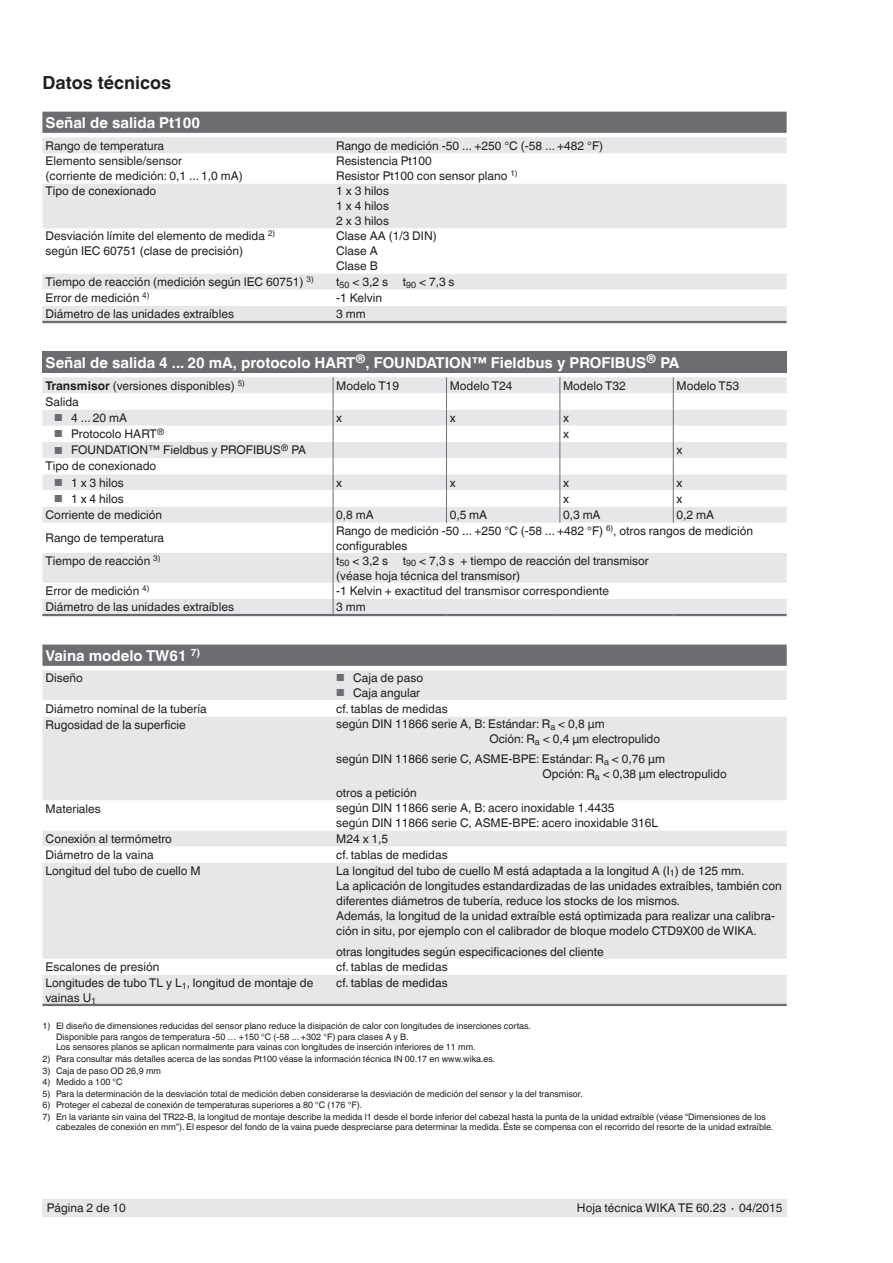
<style>
.page{position:relative;width:893px;height:1263px;background:#fff}
.page>*{position:absolute;margin:0;border:0;box-sizing:border-box;transform-origin:0 0}
.t1{font:700 18px "Helvetica World";color:#231f20}
.t2{font:700 15px "Helvetica World";color:#fff}
.t3{font:12px/15px "Helvetica World";color:#231f20}
.t4{font:9px/10.5px "Helvetica World";color:#231f20}
.s1{font-weight:700}
.s2{font-size:10.2px;color:#6c6d70}
</style>
<div class="page">
<div style="left:43px;top:1199px;width:744px;height:17px;background:#e6e7e9"></div>
<div style="left:42px;top:112px;width:745px;height:21px;background:#6c6d70"></div>
<svg style="left:42px;top:137px;width:745px;height:184px;background:#e6e7e9"></svg>
<svg style="left:42px;top:154px;width:745px;height:152px"></svg>
<hr style="left:42px;top:321px;width:291px;height:2px;background:#6c6d70">
<hr style="left:333px;top:321px;width:454px;height:2px;background:#6c6d70">
<div style="left:42px;top:351px;width:745px;height:22px;background:#6c6d70"></div>
<div style="left:42px;top:377px;width:745px;height:237px;background:#e6e7e9"></div>
<svg style="left:42px;top:393px;width:745px;height:206px"></svg>
<svg style="left:333px;top:377px;width:1px;height:146px"></svg>
<hr style="left:333px;top:523px;width:1px;height:30px;background:#6c6d70">
<hr style="left:333px;top:553px;width:1px;height:30px;background:#6c6d70">
<svg style="left:333px;top:583px;width:1px;height:31px"></svg>
<svg style="left:446px;top:377px;width:1px;height:146px"></svg>
<svg style="left:559px;top:377px;width:1px;height:146px"></svg>
<svg style="left:673px;top:377px;width:1px;height:146px"></svg>
<hr style="left:42px;top:614px;width:291px;height:2px;background:#6c6d70">
<hr style="left:333px;top:614px;width:113px;height:2px;background:#6c6d70">
<hr style="left:446px;top:614px;width:114px;height:2px;background:#6c6d70">
<hr style="left:560px;top:614px;width:113px;height:2px;background:#6c6d70">
<hr style="left:673px;top:614px;width:114px;height:2px;background:#6c6d70">
<svg style="left:42px;top:644px;width:745px;height:22px;background:#717174"></svg>
<div style="left:42px;top:670px;width:745px;height:334px;background:#e6e7e9"></div>
<svg style="left:42px;top:700px;width:745px;height:275px;fill:#e6e7e9"></svg>
<hr style="left:42px;top:1004px;width:291px;height:2px;background:#6c6d70">
<hr style="left:333px;top:1004px;width:454px;height:2px;background:#6c6d70">
<h1 class="t1" style="left:43px;top:73px;width:130px">Datos técnicos</h1>
<p class="t2" style="left:46px;top:114px;width:156px">Señal de salida Pt100</p>
<p class="t3" style="left:46px;top:138px;width:120px">Rango de temperatura</p>
<p class="t3" style="left:336px;top:138px;width:268px">Rango de medición -50 ... +250 °C (-58 ... +482 °F)</p>
<p class="t3" style="left:46px;top:154px;width:199px">Elemento sensible/sensor<br>(corriente de medición: 0,1 ... 1,0 mA)</p>
<p class="t3" style="left:336px;top:154px;width:183px">Resistencia Pt100<br>Resistor Pt100 con sensor plano <sup>1)</sup></p>
<p class="t3" style="left:46px;top:184px;width:112px">Tipo de conexionado</p>
<p class="t3" style="left:336px;top:184px;width:54px;text-align:justify">1 x 3 hilos 1 x 4 hilos 2 x 3 hilos</p>
<p class="t3" style="left:46px;top:229px;width:231px">Desviación límite del elemento de medida <sup>2) </sup>según IEC 60751 (clase de precisión)</p>
<p class="t3" style="left:336px;top:229px;width:102px">Clase AA (1/3 DIN)<br>Clase A<br>Clase B</p>
<p class="t3" style="left:46px;top:274px;width:270px">Tiempo de reacción (medición según IEC 60751) <sup>3)</sup></p>
<p class="t3" style="left:336px;top:274px;width:120px">t<sub>50</sub> &lt; 3,2 s t<sub>90</sub> &lt; 7,3 s</p>
<p class="t3" style="left:46px;top:290px;width:105px">Error de medición <sup>4)</sup></p>
<p class="t3" style="left:336px;top:290px;width:47px">-1 Kelvin</p>
<p class="t3" style="left:46px;top:307px;width:190px">Diámetro de las unidades extraíbles</p>
<p class="t3" style="left:336px;top:307px;width:31px">3 mm</p>
<p class="t2" style="left:46px;top:354px;width:635px">Señal de salida 4 ... 20 mA, protocolo HART<sup>®</sup>, FOUNDATION™ Fieldbus y PROFIBUS<sup>®</sup> PA</p>
<p class="t3" style="left:46px;top:378px;width:201px"><span class="s1">Transmisor</span> (versiones disponibles) <sup>5)</sup></p>
<p class="t3" style="left:336px;top:378px;width:64px">Modelo T19</p>
<p class="t3" style="left:450px;top:378px;width:64px">Modelo T24</p>
<p class="t3" style="left:563px;top:378px;width:64px">Modelo T32</p>
<p class="t3" style="left:676px;top:378px;width:64px">Modelo T53</p>
<p class="t3" style="left:46px;top:394px;width:35px">Salida</p>
<p class="t3" style="left:54px;top:410px;width:75px"><span class="s2">■</span> 4 ... 20 mA</p>
<p class="t3" style="left:336px;top:410px;width:7px">x</p>
<p class="t3" style="left:450px;top:410px;width:7px">x</p>
<p class="t3" style="left:563px;top:410px;width:7px">x</p>
<p class="t3" style="left:54px;top:426px;width:112px"><span class="s2">■</span> Protocolo HART<sup>®</sup></p>
<p class="t3" style="left:563px;top:426px;width:7px">x</p>
<p class="t3" style="left:54px;top:443px;width:253px"><span class="s2">■</span> FOUNDATION™ Fieldbus y PROFIBUS<sup>®</sup> PA</p>
<p class="t3" style="left:676px;top:443px;width:7px">x</p>
<p class="t3" style="left:46px;top:459px;width:112px">Tipo de conexionado</p>
<p class="t3" style="left:54px;top:475px;width:71px"><span class="s2">■</span> 1 x 3 hilos</p>
<p class="t3" style="left:336px;top:475px;width:7px">x</p>
<p class="t3" style="left:450px;top:475px;width:7px">x</p>
<p class="t3" style="left:563px;top:475px;width:7px">x</p>
<p class="t3" style="left:676px;top:475px;width:7px">x</p>
<p class="t3" style="left:54px;top:491px;width:71px"><span class="s2">■</span> 1 x 4 hilos</p>
<p class="t3" style="left:563px;top:491px;width:7px">x</p>
<p class="t3" style="left:676px;top:491px;width:7px">x</p>
<p class="t3" style="left:46px;top:507px;width:118px">Corriente de medición</p>
<p class="t3" style="left:336px;top:507px;width:39px">0,8 mA</p>
<p class="t3" style="left:450px;top:507px;width:39px">0,5 mA</p>
<p class="t3" style="left:563px;top:507px;width:39px">0,3 mA</p>
<p class="t3" style="left:676px;top:507px;width:39px">0,2 mA</p>
<p class="t3" style="left:46px;top:530px;width:120px">Rango de temperatura</p>
<p class="t3" style="left:336px;top:523px;width:418px">Rango de medición -50 ... +250 °C (-58 ... +482 °F) <sup>6)</sup>, otros rangos de medición configurables</p>
<p class="t3" style="left:46px;top:553px;width:116px">Tiempo de reacción <sup>3)</sup></p>
<p class="t3" style="left:336px;top:553px;width:314px">t<sub>50</sub> &lt; 3,2 s t<sub>90</sub> &lt; 7,3 s + tiempo de reacción del transmisor (véase hoja técnica del transmisor)</p>
<p class="t3" style="left:46px;top:583px;width:105px">Error de medición <sup>4)</sup></p>
<p class="t3" style="left:336px;top:583px;width:274px">-1 Kelvin + exactitud del transmisor correspondiente</p>
<p class="t3" style="left:46px;top:600px;width:190px">Diámetro de las unidades extraíbles</p>
<p class="t3" style="left:336px;top:600px;width:31px">3 mm</p>
<p class="t2" style="left:46px;top:647px;width:156px">Vaina modelo TW61 <sup>7)</sup></p>
<p class="t3" style="left:46px;top:670px;width:39px">Diseño</p>
<p class="t3" style="left:336px;top:670px;width:88px"><span class="s2">■</span> Caja de paso</p>
<p class="t3" style="left:336px;top:685px;width:85px"><span class="s2">■</span> Caja angular</p>
<p class="t3" style="left:46px;top:701px;width:163px">Diámetro nominal de la tubería</p>
<p class="t3" style="left:336px;top:701px;width:113px">cf. tablas de medidas</p>
<p class="t3" style="left:46px;top:718px;width:142px">Rugosidad de la superficie</p>
<p class="t3" style="left:489px;top:717px;width:172px;text-indent:-153px">según DIN 11866 serie A, B: Estándar: R<sub>a</sub> &lt; 0,8 μm<br>Oción: R<sub>a</sub> &lt; 0,4 μm electropulido</p>
<p class="t3" style="left:542px;top:751px;width:186px;text-indent:-206px">según DIN 11866 serie C, ASME-BPE: Estándar: R<sub>a</sub> &lt; 0,76 μm<br>Opción: R<sub>a</sub> &lt; 0,38 μm electropulido</p>
<p class="t3" style="left:336px;top:786px;width:82px">otros a petición</p>
<p class="t3" style="left:46px;top:802px;width:57px">Materiales</p>
<p class="t3" style="left:336px;top:801px;width:323px">según DIN 11866 serie A, B: acero inoxidable 1.4435<br>según DIN 11866 serie C, ASME-BPE: acero inoxidable 316L</p>
<p class="t3" style="left:46px;top:831px;width:128px">Conexión al termómetro</p>
<p class="t3" style="left:336px;top:831px;width:54px">M24 x 1,5</p>
<p class="t3" style="left:46px;top:847px;width:109px">Diámetro de la vaina</p>
<p class="t3" style="left:336px;top:847px;width:113px">cf. tablas de medidas</p>
<p class="t3" style="left:46px;top:863px;width:157px">Longitud del tubo de cuello M</p>
<p class="t3" style="left:336px;top:863px;width:447px">La longitud del tubo de cuello M está adaptada a la longitud A (I<sub>1</sub>) de 125 mm.<br>La aplicación de longitudes estandardizadas de las unidades extraíbles, también con diferentes diámetros de tubería, reduce los stocks de los mismos.<br>Además, la longitud de la unidad extraíble está optimizada para realizar una calibra&shy;ción in situ, por ejemplo con el calibrador de bloque modelo CTD9X00 de WIKA.</p>
<p class="t3" style="left:336px;top:944px;width:269px">otras longitudes según especificaciones del cliente</p>
<p class="t3" style="left:46px;top:959px;width:115px">Escalones de presión</p>
<p class="t3" style="left:336px;top:959px;width:113px">cf. tablas de medidas</p>
<p class="t3" style="left:46px;top:975px;width:269px">Longitudes de tubo TL y L<sub>1</sub>, longitud de montaje de vainas U<sub>1</sub></p>
<p class="t3" style="left:336px;top:975px;width:113px">cf. tablas de medidas</p>
<p class="t4" style="left:56px;top:1021px;width:476px;text-indent:-14px">1) El diseño de dimensiones reducidas del sensor plano reduce la disipación de calor con longitudes de inserciones cortas.<br>Disponible para rangos de temperatura -50 … +150 °C (-58 ... +302 °F) para clases A y B.<br>Los sensores planos se aplican normalmente para vainas con longitudes de inserción inferiores de 11 mm.</p>
<p class="t4" style="left:42px;top:1053px;width:454px">2) Para consultar más detalles acerca de las sondas Pt100 véase la información técnica IN 00.17 en www.wika.es.</p>
<p class="t4" style="left:42px;top:1065px;width:120px">3) Caja de paso OD 26,9 mm</p>
<p class="t4" style="left:42px;top:1077px;width:82px">4) Medido a 100 °C</p>
<p class="t4" style="left:42px;top:1088px;width:542px">5) Para la determinación de la desviación total de medición deben considerarse la desviación de medición del sensor y la del transmisor.</p>
<p class="t4" style="left:42px;top:1100px;width:321px">6) Proteger el cabezal de conexión de temperaturas superiores a 80 °C (176 °F).</p>
<p class="t4" style="left:56px;top:1111px;width:719px;text-indent:-14px">7) En la variante sin vaina del TR22-B, la longitud de montaje describe la medida l1 desde el borde inferior del cabezal hasta la punta de la unidad extraíble (véase “Dimensiones de los cabezales de conexión en mm”). El espesor del fondo de la vaina puede despreciarse para determinar la medida. Éste se compensa con el recorrido del resorte de la unidad extraíble.</p>
<p class="t3" style="left:47px;top:1200px;width:81px">Página 2 de 10</p>
<p class="t3" style="left:577px;top:1200px;width:207px">Hoja técnica WIKA TE 60.23 ∙ 04/2015</p>
</div>
